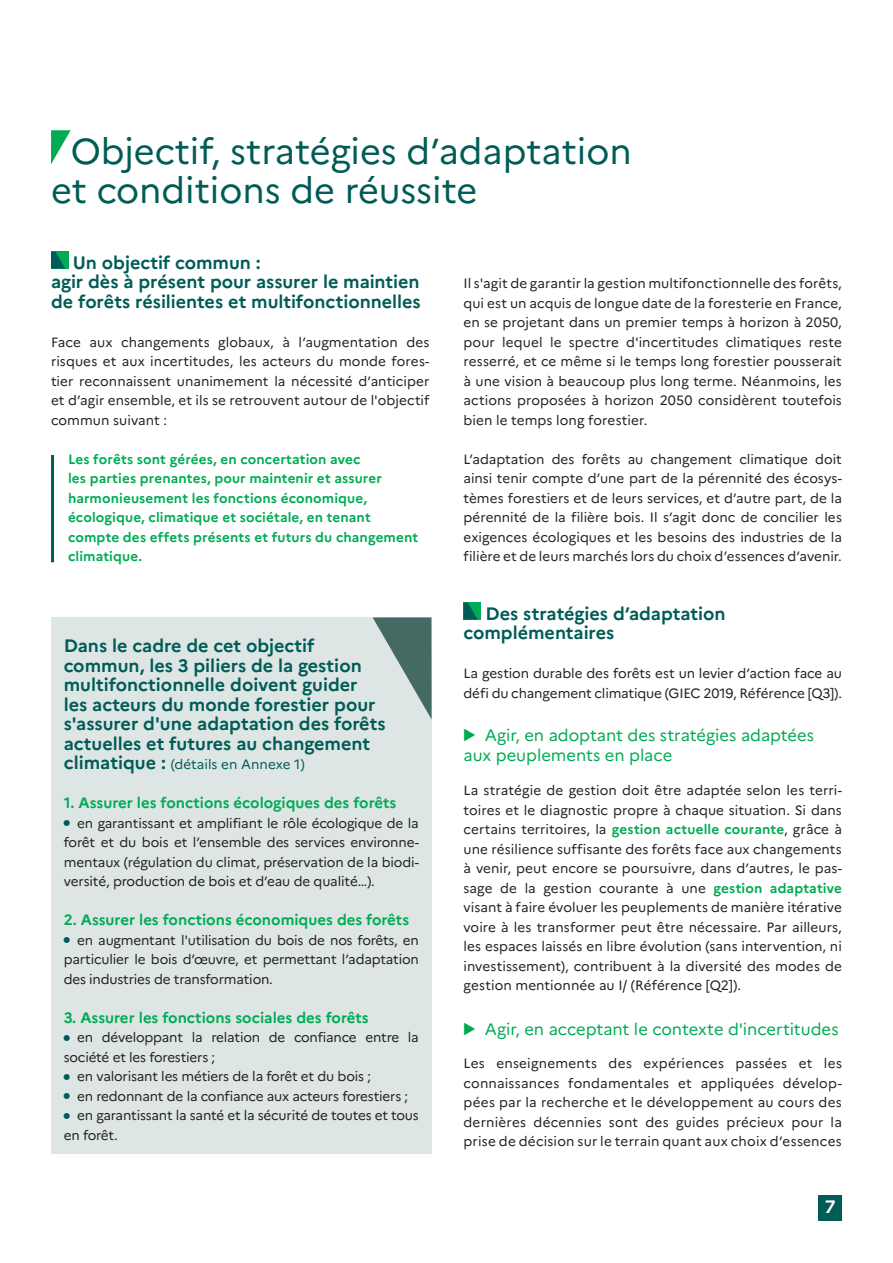
<style>
.page{position:relative;width:893px;height:1263px;background:#fff}
.page>*{position:absolute;margin:0;border:0;box-sizing:border-box;transform-origin:0 0}
.Titre{font:36px/39px "Marianne";color:#005c56}
.inter{font:700 18px/19.5px "Marianne";color:#005c56}
.t1{font:700 18px "Marianne";color:#fff}
.texte_courant{font:16.5px "Marianne";letter-spacing:-.005em;color:#00ab54}
.texte_courant-2{font:700 15px "Marianne";color:#00ab54}
.texte_courant-3{font:13.5px/19.5px "Marianne";letter-spacing:-.01em;color:#231f20;text-align:justify}
.texte_courant-4{font:700 13.5px/19.5px "Marianne";letter-spacing:.01em;color:#00ab54}
.inter-2{font:13.5px "Marianne";color:#005c56}
.s1{font-weight:700;font-size:18px}
.s2{font-weight:700;color:#00ab54}
</style>
<div class="page">
<div style="left:819px;top:1195px;width:23px;height:25px;background:#005c56"></div>
<svg style="left:51px;top:130px;width:20px;height:34px"></svg>
<div style="left:51px;top:251px;width:17px;height:17px;background:#00ab54"></div>
<svg style="left:51px;top:251px;width:14px;height:18px"></svg>
<div style="left:463px;top:602px;width:17px;height:18px;background:#00ab54"></div>
<svg style="left:463px;top:602px;width:15px;height:18px"></svg>
<div style="left:51px;top:617px;width:381px;height:537px;background:#dee6e5"></div>
<svg style="left:373px;top:617px;width:59px;height:102px"></svg>
<hr style="left:51px;top:455px;width:3px;height:107px;background:#005c56">
<p class="Titre" style="left:51px;top:132px;width:582px;text-indent:20px">Objectif, stratégies d’adaptation et conditions de réussite</p>
<p class="inter" style="left:51px;top:252px;width:371px;text-indent:22px">Un objectif commun :<br>agir dès à présent pour assurer le maintien de forêts résilientes et multifonctionnelles</p>
<p class="texte_courant-3" style="left:51px;top:332px;width:380px">Face aux changements globaux, à l’augmentation des risques et aux incertitudes, les acteurs du monde fores&shy;tier reconnaissent unanimement la nécessité d’anticiper et d’agir ensemble, et ils se retrouvent autour de l'objectif commun suivant :</p>
<p class="texte_courant-4" style="left:68px;top:449px;width:352px">Les forêts sont gérées, en concertation avec<br>les parties prenantes, pour maintenir et assurer harmonieusement les fonctions économique, écologique, climatique et sociétale, en tenant compte des effets présents et futurs du changement climatique.</p>
<p class="inter" style="left:64px;top:636px;width:323px">Dans le cadre de cet objectif commun, les 3 piliers de la gestion multifonctionnelle doivent guider les acteurs du monde forestier pour s'assurer d'une adaptation des forêts actuelles et futures au changement</p>
<p class="inter-2" style="left:64px;top:756px;width:242px"><span class="s1">climatique :</span> (détails en Annexe 1)</p>
<p class="texte_courant-2" style="left:64px;top:794px;width:334px">1. Assurer les fonctions écologiques des forêts</p>
<p class="texte_courant-3" style="left:64px;top:813px;width:357px;text-indent:14px">en garantissant et amplifiant le rôle écologique de la forêt et du bois et l’ensemble des services environne&shy;mentaux (régulation du climat, préservation de la biodi&shy;versité, production de bois et d’eau de qualité…).</p>
<p class="texte_courant-2" style="left:64px;top:911px;width:347px">2. Assurer les fonctions économiques des forêts</p>
<p class="texte_courant-3" style="left:64px;top:930px;width:357px;text-indent:14px">en augmentant l'utilisation du bois de nos forêts, en particulier le bois d’œuvre, et permettant l’adaptation des industries de transformation.</p>
<p class="texte_courant-2" style="left:64px;top:1008px;width:306px">3. Assurer les fonctions sociales des forêts</p>
<p class="texte_courant-3" style="left:64px;top:1028px;width:357px;text-indent:14px">en développant la relation de confiance entre la société et les forestiers ;</p>
<p class="texte_courant-3" style="left:77px;top:1067px;width:295px">en valorisant les métiers de la forêt et du bois ;</p>
<p class="texte_courant-3" style="left:77px;top:1086px;width:332px">en redonnant de la confiance aux acteurs forestiers ;</p>
<p class="texte_courant-3" style="left:64px;top:1106px;width:357px;text-indent:14px">en garantissant la santé et la sécurité de toutes et tous en forêt.</p>
<p class="texte_courant-3" style="left:463px;top:273px;width:380px">Il s'agit de garantir la gestion multifonctionnelle des forêts, qui est un acquis de longue date de la foresterie en France, en se projetant dans un premier temps à horizon à 2050, pour lequel le spectre d'incertitudes climatiques reste resserré, et ce même si le temps long forestier pousserait à une vision à beaucoup plus long terme. Néanmoins, les actions proposées à horizon 2050 considèrent toutefois bien le temps long forestier.</p>
<p class="texte_courant-3" style="left:463px;top:449px;width:380px">L’adaptation des forêts au changement climatique doit ainsi tenir compte d’une part de la pérennité des écosys&shy;tèmes forestiers et de leurs services, et d’autre part, de la pérennité de la filière bois. Il s’agit donc de concilier les exigences écologiques et les besoins des industries de la filière et de leurs marchés lors du choix d’essences d’avenir.</p>
<p class="inter" style="left:463px;top:603px;width:263px;text-indent:22px">Des stratégies d’adaptation complémentaires</p>
<p class="texte_courant-3" style="left:463px;top:663px;width:380px">La gestion durable des forêts est un levier d’action face au défi du changement climatique (GIEC 2019, Référence [Q3]).</p>
<p class="texte_courant" style="left:485px;top:725px;width:331px">Agir, en adoptant des stratégies adaptées</p>
<p class="texte_courant" style="left:463px;top:745px;width:210px">aux peuplements en place</p>
<p class="texte_courant-3" style="left:463px;top:780px;width:380px">La stratégie de gestion doit être adaptée selon les terri&shy;toires et le diagnostic propre à chaque situation. Si dans certains territoires, la <span class="s2">gestion actuelle courante</span>, grâce à une résilience suffisante des forêts face aux changements à venir, peut encore se poursuivre, dans d’autres, le pas&shy;sage de la gestion courante à une <span class="s2">gestion adaptative </span>visant à faire évoluer les peuplements de manière itérative voire à les transformer peut être nécessaire. Par ailleurs, les espaces laissés en libre évolution (sans intervention, ni investissement), contribuent à la diversité des modes de gestion mentionnée au I/ (Référence [Q2]).</p>
<p class="texte_courant" style="left:485px;top:1019px;width:355px">Agir, en acceptant le contexte d'incertitudes</p>
<p class="texte_courant-3" style="left:463px;top:1053px;width:380px">Les enseignements des expériences passées et les connaissances fondamentales et appliquées dévelop&shy;pées par la recherche et le développement au cours des dernières décennies sont des guides précieux pour la prise de décision sur le terrain quant aux choix d’essences</p>
<h2 class="t1" style="left:825px;top:1195px;width:12px">7</h2>
</div>
